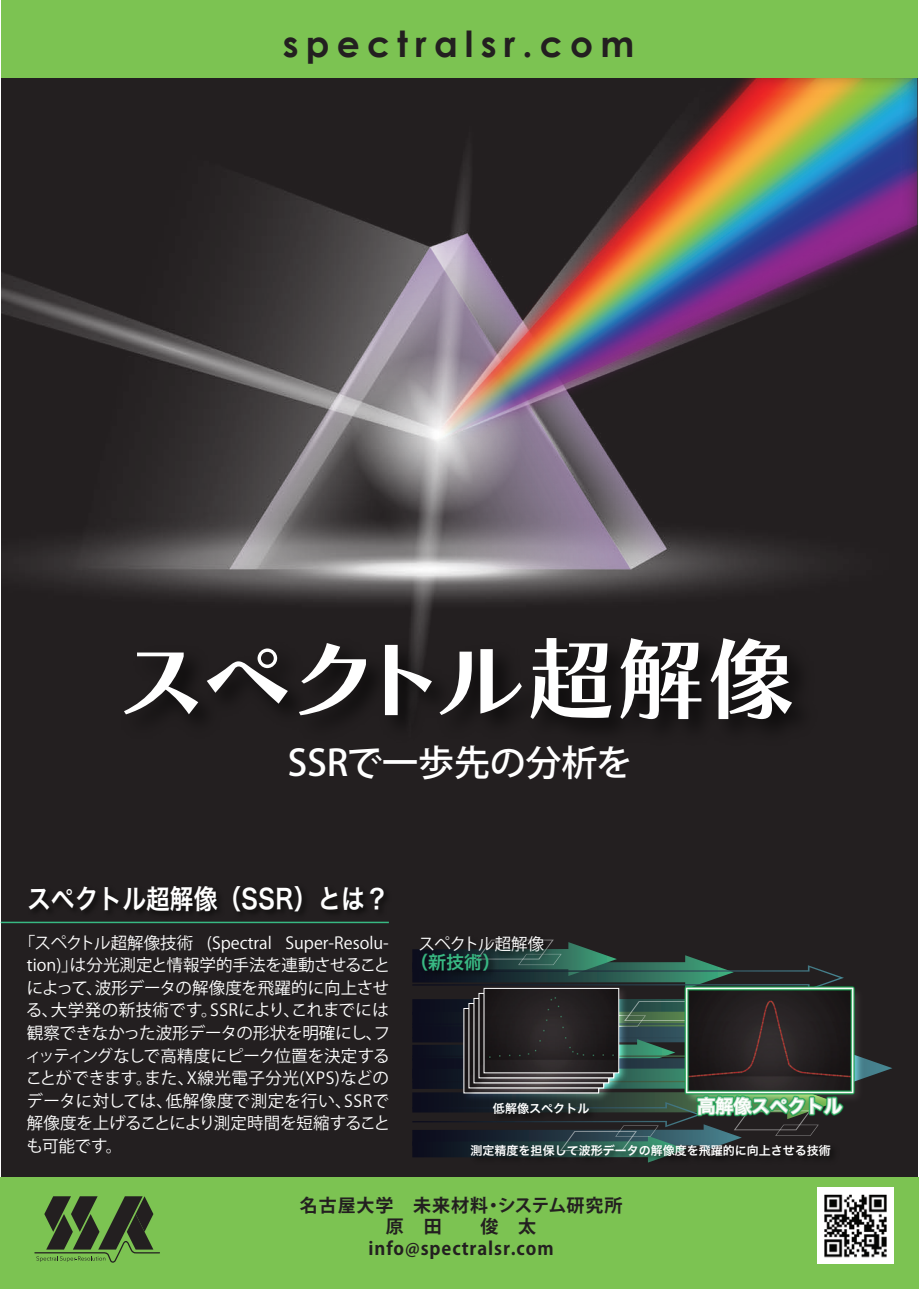
<style>
.page{position:relative;width:919px;height:1289px;background:#fff}
.page>*{position:absolute;margin:0;border:0;box-sizing:border-box;transform-origin:0 0}
.t1{font:90px "Chiaro Std B";letter-spacing:-.03em;color:#fff}
.t2{font:700 36px "Century Gothic";letter-spacing:.2em;color:#231f20}
.t3{font:500 36px "Koz Go Pr 6 N";letter-spacing:-.005em;color:#fff}
.t4{font:27px "Hiragino Sans W6";color:#fff;scale:.88 1}
.t5{font:18.15px "Hiragino Sans W6";color:#fff}
.t6{font:18.15px "Hiragino Sans W6";color:#38b983}
.t7{font:700 18px/21.6px "Koz Go Pr 6 N";letter-spacing:.05em;color:#231f20;text-align:center}
.t8{font:16.5px/22.5px "Koz Go Pr 6 N";color:#fff;text-align:justify}
.t9{font:16.5px "Koz Go Pr 6 N";letter-spacing:-.02em;color:#fff}
.t10{font:12px "Hiragino Sans W6";color:#fff}
</style>
<div class="page">
<div style="left:1px;top:0;width:916px;height:1288px;background:#231f20"></div>
<img style="left:1px;top:51px;width:917px;height:723px">
<div style="left:1px;top:0;width:916px;height:77px;background:#7cc352"></div>
<img style="left:107px;top:621px;width:305px;height:145px">
<div style="left:1px;top:1177px;width:917px;height:111px;background:#7cc352"></div>
<svg style="left:34px;top:1196px;width:126px;height:67px"></svg>
<svg style="left:412px;top:293px;width:480px;height:971px"></svg>
<img style="left:415px;top:966px;width:87px;height:22px">
<img style="left:415px;top:930px;width:140px;height:36px">
<img style="left:23px;top:890px;width:366px;height:34px">
<img style="left:466px;top:1139px;width:375px;height:32px">
<img style="left:488px;top:1104px;width:112px;height:25px">
<img style="left:459px;top:1003px;width:151px;height:101px">
<img style="left:464px;top:998px;width:151px;height:101px">
<img style="left:469px;top:993px;width:151px;height:101px">
<img style="left:474px;top:988px;width:151px;height:101px">
<img style="left:479px;top:983px;width:151px;height:101px">
<img style="left:485px;top:989px;width:132px;height:82px">
<div style="left:483px;top:987px;width:136px;height:86px;border:1px solid #fff"></div>
<div style="left:686px;top:987px;width:167px;height:105px;border:1px solid #fff"></div>
<hr style="left:1px;top:921px;width:388px;height:2px;background:#38b983">
<h2 class="t2" style="left:283px;top:22px;width:353px">spectralsr.com</h2>
<h1 class="t1" style="left:116px;top:624px;width:681px">スペクトル超解像</h1>
<h2 class="t3" style="left:288px;top:742px;width:345px">SSRで一歩先の分析を</h2>
<h3 class="t4" style="left:27px;top:874px;width:412px">スペクトル超解像（SSR）とは？</h3>
<p class="t8" style="left:25px;top:932px;width:366px;text-indent:-6px">「スペクトル超解像技術 (Spectral Super-Resolu&shy;tion)」は分光測定と情報学的手法を連動させることによって、波形データの解像度を飛躍的に向上させる、大学発の新技術です。SSRにより、これまでには観察できなかった波形データの形状を明確にし、フィッティングなしで高精度にピーク位置を決定することができます。また、X線光電子分光(XPS)などのデータに対しては、低解像度で測定を行い、SSRで解像度を上げることにより測定時間を短縮することも可能です。</p>
<p class="t9" style="left:418px;top:934px;width:127px">スペクトル超解像</p>
<p class="t6" style="left:410px;top:946px;width:92px">（新技術）</p>
<p class="t10" style="left:493px;top:1097px;width:98px">低解像スペクトル</p>
<p class="t5" style="left:697px;top:1089px;width:146px">高解像スペクトル</p>
<p class="t10" style="left:470px;top:1139px;width:361px">測定精度を担保して波形データの解像度を飛躍的に向上させる技術</p>
<p class="t7" style="left:300px;top:1194px;width:324px">名古屋大学　未来材料・システム研究所原　田　　俊　太info@spectralsr.com</p>
</div>
